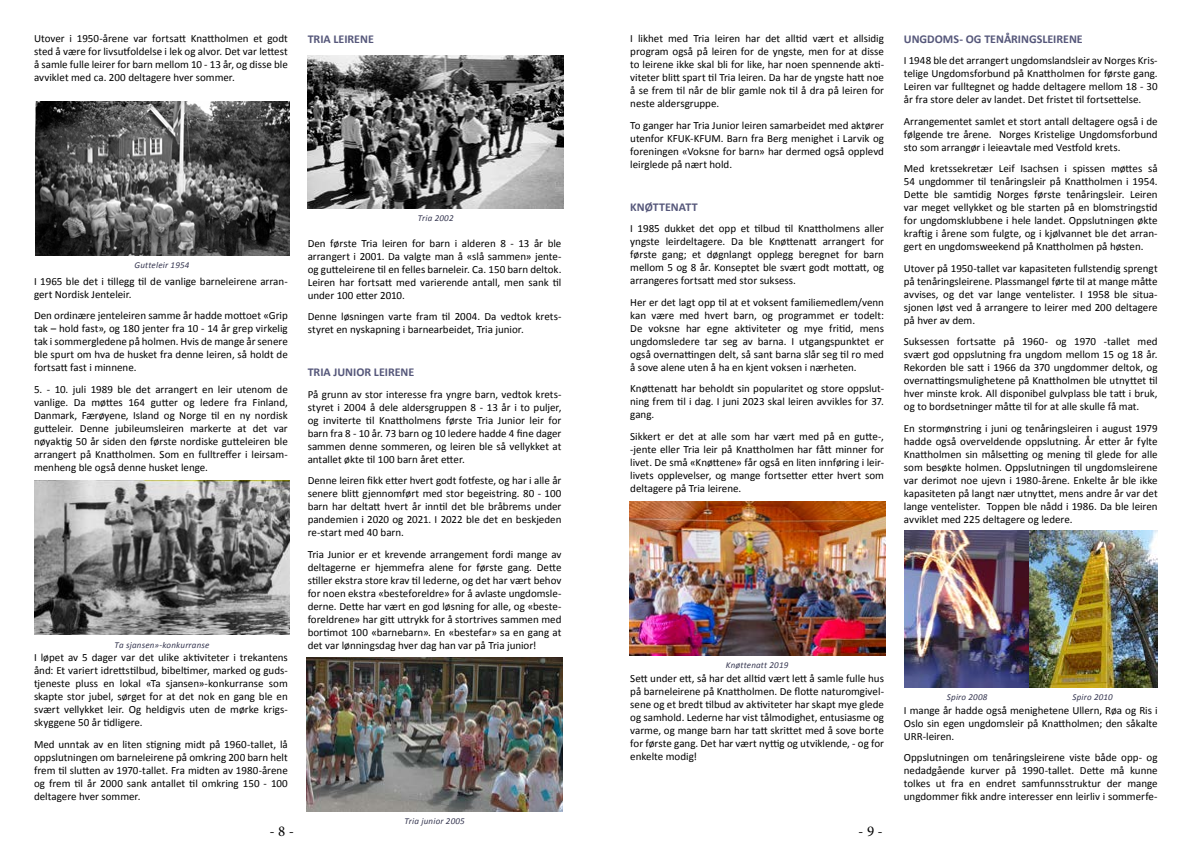
<style>
.page{position:relative;width:1191px;height:842px;background:#fff}
.page>*{position:absolute;margin:0;border:0;box-sizing:border-box;transform-origin:0 0}
.t1{font:15px "Minion Pro";color:#000}
.t2{font:700 12px "Calibri";color:#55577a}
.t3{font:11px/13px "Calibri";color:#000;text-align:justify}
.t4{font:italic 9px "Calibri";letter-spacing:.02em;color:#363751}
</style>
<div class="page">
<img style="left:35px;top:102px;width:255px;height:153px">
<img style="left:34px;top:480px;width:256px;height:154px">
<img style="left:308px;top:55px;width:255px;height:154px">
<img style="left:306px;top:658px;width:256px;height:153px">
<img style="left:629px;top:502px;width:256px;height:153px">
<img style="left:904px;top:530px;width:253px;height:157px">
<p class="t3" style="left:34px;top:32px;width:255px">Utover i 1950-årene var fortsatt Knattholmen et godt sted å være for livsutfoldelse i lek og alvor. Det var lettest å samle fulle leirer for barn mellom 10 - 13 år, og disse ble avviklet med ca. 200 deltagere hver sommer.</p>
<p class="t2" style="left:308px;top:31px;width:68px">TRIA LEIRENE</p>
<p class="t4" style="left:135px;top:259px;width:56px">Gutteleir 1954</p>
<p class="t3" style="left:34px;top:274px;width:255px">I 1965 ble det i tillegg til de vanlige barneleirene arran&shy;gert Nordisk Jenteleir.</p>
<p class="t3" style="left:34px;top:309px;width:255px">Den ordinære jenteleiren samme år hadde mottoet «Grip tak – hold fast», og 180 jenter fra 10 - 14 år grep virkelig tak i sommergledene på holmen. Hvis de mange år senere ble spurt om hva de husket fra denne leiren, så holdt de fortsatt fast i minnene.</p>
<p class="t3" style="left:34px;top:382px;width:255px">5. - 10. juli 1989 ble det arrangert en leir utenom de vanlige. Da møttes 164 gutter og ledere fra Finland, Danmark, Færøyene, Island og Norge til en ny nordisk gutteleir. Denne jubileumsleiren markerte at det var nøyaktig 50 år siden den første nordiske gutteleiren ble arrangert på Knattholmen. Som en fulltreffer i leirsam&shy;menheng ble også denne husket lenge.</p>
<p class="t4" style="left:114px;top:639px;width:96px">Ta sjansen»-konkurranse</p>
<p class="t3" style="left:34px;top:651px;width:255px">I løpet av 5 dager var det ulike aktiviteter i trekantens ånd: Et variert idrettstilbud, bibeltimer, marked og guds&shy;tjeneste pluss en lokal «Ta sjansen»-konkurranse som skapte stor jubel, sørget for at det nok en gang ble en svært vellykket leir. Og heldigvis uten de mørke krigs&shy;skyggene 50 år tidligere.</p>
<p class="t3" style="left:34px;top:737px;width:255px">Med unntak av en liten stigning midt på 1960-tallet, lå oppslutningen om barneleirene på omkring 200 barn helt frem til slutten av 1970-tallet. Fra midten av 1980-årene og frem til år 2000 sank antallet til omkring 150 - 100 deltagere hver sommer.</p>
<p class="t4" style="left:418px;top:212px;width:37px">Tria 2002</p>
<p class="t3" style="left:308px;top:236px;width:255px">Den første Tria leiren for barn i alderen 8 - 13 år ble arrangert i 2001. Da valgte man å «slå sammen» jente&shy;og gutteleirene til en felles barneleir. Ca. 150 barn deltok.<br>Leiren har fortsatt med varierende antall, men sank til under 100 etter 2010.</p>
<p class="t3" style="left:308px;top:310px;width:255px">Denne løsningen varte fram til 2004. Da vedtok krets&shy;styret en nyskapning i barnearbeidet, Tria junior.</p>
<p class="t2" style="left:308px;top:364px;width:108px">TRIA JUNIOR LEIRENE</p>
<p class="t3" style="left:308px;top:387px;width:255px">På grunn av stor interesse fra yngre barn, vedtok krets&shy;styret i 2004 å dele aldersgruppen 8 - 13 år i to puljer, og inviterte til Knattholmens første Tria Junior leir for barn fra 8 - 10 år. 73 barn og 10 ledere hadde 4 fine dager sammen denne sommeren, og leiren ble så vellykket at antallet økte til 100 barn året etter.</p>
<p class="t3" style="left:308px;top:474px;width:255px">Denne leiren fikk etter hvert godt fotfeste, og har i alle år senere blitt gjennomført med stor begeistring. 80 - 100 barn har deltatt hvert år inntil det ble bråbrems under pandemien i 2020 og 2021. I 2022 ble det en beskjeden re-start med 40 barn.</p>
<p class="t3" style="left:308px;top:547px;width:255px">Tria Junior er et krevende arrangement fordi mange av deltagerne er hjemmefra alene for første gang. Dette stiller ekstra store krav til lederne, og det har vært behov for noen ekstra «besteforeldre» for å avlaste ungdomsle&shy;derne. Dette har vært en god løsning for alle, og «beste&shy;foreldrene» har gitt uttrykk for å stortrives sammen med bortimot 100 «barnebarn». En «bestefar» sa en gang at det var lønningsdag hver dag han var på Tria junior!</p>
<p class="t3" style="left:630px;top:32px;width:255px">I likhet med Tria leiren har det alltid vært et allsidig program også på leiren for de yngste, men for at disse to leirene ikke skal bli for like, har noen spennende akti&shy;viteter blitt spart til Tria leiren. Da har de yngste hatt noe å se frem til når de blir gamle nok til å dra på leiren for neste aldersgruppe.</p>
<p class="t3" style="left:630px;top:118px;width:255px">To ganger har Tria Junior leiren samarbeidet med aktører utenfor KFUK-KFUM. Barn fra Berg menighet i Larvik og foreningen «Voksne for barn» har dermed også opplevd leirglede på nært hold.</p>
<p class="t2" style="left:630px;top:198px;width:69px">KNØTTENATT</p>
<p class="t3" style="left:630px;top:222px;width:255px">I 1985 dukket det opp et tilbud til Knattholmens aller yngste leirdeltagere. Da ble Knøttenatt arrangert for første gang; et døgnlangt opplegg beregnet for barn mellom 5 og 8 år. Konseptet ble svært godt mottatt, og arrangeres fortsatt med stor suksess.</p>
<p class="t3" style="left:630px;top:295px;width:255px">Her er det lagt opp til at et voksent familiemedlem/venn kan være med hvert barn, og programmet er todelt:<br>De voksne har egne aktiviteter og mye fritid, mens ungdomsledere tar seg av barna. I utgangspunktet er også overnattingen delt, så sant barna slår seg til ro med å sove alene uten å ha en kjent voksen i nærheten.</p>
<p class="t3" style="left:630px;top:382px;width:255px">Knøttenatt har beholdt sin popularitet og store oppslut&shy;ning frem til i dag. I juni 2023 skal leiren avvikles for 37. gang.</p>
<p class="t3" style="left:630px;top:429px;width:255px">Sikkert er det at alle som har vært med på en gutte-, -jente eller Tria leir på Knattholmen har fått minner for livet. De små «Knøttene» får også en liten innføring i leir&shy;livets opplevelser, og mange fortsetter etter hvert som deltagere på Tria leirene.</p>
<p class="t4" style="left:726px;top:658px;width:64px">Knøttenatt 2019</p>
<p class="t3" style="left:630px;top:672px;width:255px">Sett under ett, så har det alltid vært lett å samle fulle hus på barneleirene på Knattholmen. De flotte naturomgivel&shy;sene og et bredt tilbud av aktiviteter har skapt mye glede og samhold. Lederne har vist tålmodighet, entusiasme og varme, og mange barn har tatt skrittet med å sove borte for første gang. Det har vært nyttig og utviklende, - og for enkelte modig!</p>
<p class="t4" style="left:404px;top:814px;width:62px">Tria junior 2005</p>
<h1 class="t1" style="left:269px;top:821px;width:26px">- 8 -</h1>
<h1 class="t1" style="left:858px;top:821px;width:26px">- 9 -</h1>
<p class="t2" style="left:904px;top:30px;width:180px">UNGDOMS- OG TENÅRINGSLEIRENE</p>
<p class="t3" style="left:904px;top:54px;width:255px">I 1948 ble det arrangert ungdomslandsleir av Norges Kris&shy;telige Ungdomsforbund på Knattholmen for første gang.<br>Leiren var fulltegnet og hadde deltagere mellom 18 - 30 år fra store deler av landet. Det fristet til fortsettelse.</p>
<p class="t3" style="left:904px;top:114px;width:255px">Arrangementet samlet et stort antall deltagere også i de følgende tre årene. Norges Kristelige Ungdomsforbund sto som arrangør i leieavtale med Vestfold krets.</p>
<p class="t3" style="left:904px;top:162px;width:255px">Med kretssekretær Leif Isachsen i spissen møttes så 54 ungdommer til tenåringsleir på Knattholmen i 1954.<br>Dette ble samtidig Norges første tenåringsleir. Leiren var meget vellykket og ble starten på en blomstringstid for ungdomsklubbene i hele landet. Oppslutningen økte kraftig i årene som fulgte, og i kjølvannet ble det arran&shy;gert en ungdomsweekend på Knattholmen på høsten.</p>
<p class="t3" style="left:904px;top:261px;width:255px">Utover på 1950-tallet var kapasiteten fullstendig sprengt på tenåringsleirene. Plassmangel førte til at mange måtte avvises, og det var lange ventelister. I 1958 ble situa&shy;sjonen løst ved å arrangere to leirer med 200 deltagere på hver av dem.</p>
<p class="t3" style="left:904px;top:335px;width:255px">Suksessen fortsatte på 1960- og 1970 -tallet med svært god oppslutning fra ungdom mellom 15 og 18 år.<br>Rekorden ble satt i 1966 da 370 ungdommer deltok, og overnattingsmulighetene på Knattholmen ble utnyttet til hver minste krok. All disponibel gulvplass ble tatt i bruk, og to bordsetninger måtte til for at alle skulle få mat.</p>
<p class="t3" style="left:904px;top:421px;width:255px">En stormønstring i juni og tenåringsleiren i august 1979 hadde også overveldende oppslutning. År etter år fylte Knattholmen sin målsetting og mening til glede for alle som besøkte holmen. Oppslutningen til ungdomsleirene var derimot noe ujevn i 1980-årene. Enkelte år ble ikke kapasiteten på langt nær utnyttet, mens andre år var det lange ventelister. Toppen ble nådd i 1986. Da ble leiren avviklet med 225 deltagere og ledere.</p>
<p class="t4" style="left:947px;top:690px;width:42px">Spiro 2008</p>
<p class="t4" style="left:1072px;top:690px;width:42px">Spiro 2010</p>
<p class="t3" style="left:904px;top:703px;width:255px">I mange år hadde også menighetene Ullern, Røa og Ris i Oslo sin egen ungdomsleir på Knattholmen; den såkalte URR-leiren.</p>
<p class="t3" style="left:904px;top:750px;width:255px">Oppslutningen om tenåringsleirene viste både opp- og nedadgående kurver på 1990-tallet. Dette må kunne tolkes ut fra en endret samfunnsstruktur der mange ungdommer fikk andre interesser enn leirliv i sommerfe-</p>
</div>
